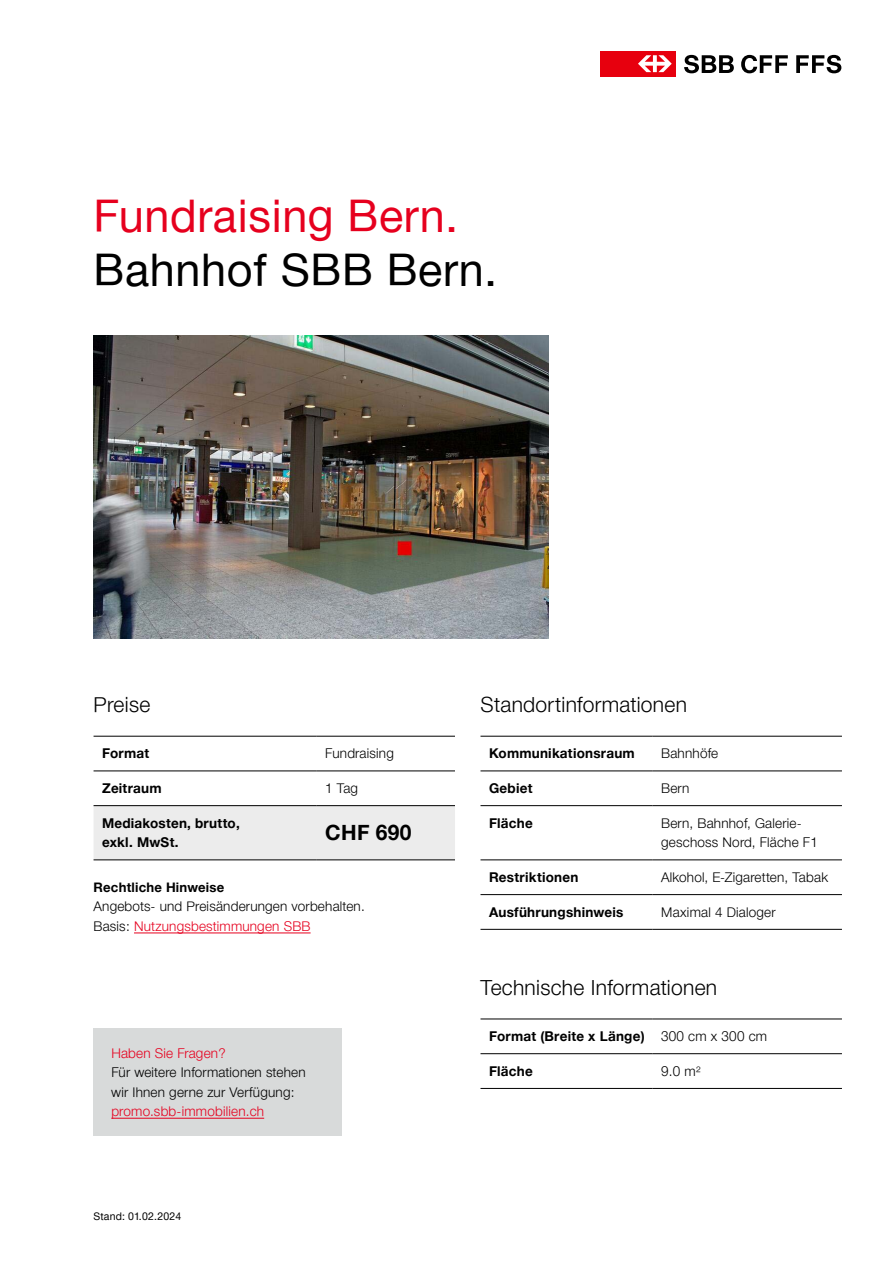
<style>
.page{position:relative;width:893px;height:1263px;background:#fff}
.page>*{position:absolute;margin:0;border:0;box-sizing:border-box;transform-origin:0 0}
.t1{font:45px "SBB";letter-spacing:.015em;color:#e6001e}
.t2{font:45px "SBB";letter-spacing:.015em;color:#000}
.t3{font:300 21px "SBB";letter-spacing:.015em;color:#000}
.t4{font:700 21px "SBB";letter-spacing:.015em;color:#000}
.t5{font:300 13.5px/19.5px "SBB";letter-spacing:.015em;color:#000}
.t6{font:700 13.5px/19.5px "SBB";letter-spacing:.015em;color:#000}
.t7{font:300 13.5px "SBB";letter-spacing:.015em;color:#e6001e}
.t8{font:700 13.2px "SBB";letter-spacing:.015em;color:#000}
.t9{font:10.5px "SBB";letter-spacing:.015em;color:#000}
.s1{color:#e6001e}
.s2{font-weight:300}
</style>
<div class="page">
<svg style="left:684px;top:55px;width:50px;height:18px"></svg>
<svg style="left:741px;top:55px;width:47px;height:18px"></svg>
<svg style="left:796px;top:55px;width:45px;height:18px"></svg>
<div style="left:600px;top:51px;width:76px;height:25px;background:#e7000e"></div>
<svg style="left:638px;top:55px;width:34px;height:17px"></svg>
<div style="left:94px;top:1028px;width:248px;height:108px;background:#d8dada"></div>
<hr style="left:111px;top:1118px;width:153px;height:1px;background:#e6001e">
<hr style="left:480px;top:1019px;width:173px;height:1px;background:#000">
<hr style="left:653px;top:1019px;width:189px;height:1px;background:#000">
<hr style="left:480px;top:1053px;width:173px;height:1px;background:#000">
<hr style="left:653px;top:1053px;width:189px;height:1px;background:#000">
<hr style="left:480px;top:1088px;width:173px;height:1px;background:#000">
<hr style="left:653px;top:1088px;width:189px;height:1px;background:#000">
<hr style="left:480px;top:736px;width:173px;height:1px;background:#000">
<hr style="left:653px;top:736px;width:189px;height:1px;background:#000">
<hr style="left:480px;top:771px;width:173px;height:1px;background:#000">
<hr style="left:653px;top:771px;width:189px;height:1px;background:#000">
<hr style="left:480px;top:805px;width:173px;height:1px;background:#000">
<hr style="left:653px;top:805px;width:189px;height:1px;background:#000">
<hr style="left:480px;top:860px;width:173px;height:1px;background:#000">
<hr style="left:653px;top:860px;width:189px;height:1px;background:#000">
<hr style="left:480px;top:894px;width:173px;height:1px;background:#000">
<hr style="left:653px;top:894px;width:189px;height:1px;background:#000">
<hr style="left:480px;top:929px;width:173px;height:1px;background:#000">
<hr style="left:653px;top:929px;width:189px;height:1px;background:#000">
<div style="left:94px;top:806px;width:361px;height:54px;background:#ececec"></div>
<hr style="left:94px;top:736px;width:223px;height:1px;background:#000">
<hr style="left:317px;top:736px;width:138px;height:1px;background:#000">
<hr style="left:94px;top:771px;width:223px;height:1px;background:#000">
<hr style="left:317px;top:771px;width:138px;height:1px;background:#000">
<hr style="left:94px;top:805px;width:223px;height:1px;background:#000">
<hr style="left:317px;top:805px;width:138px;height:1px;background:#000">
<hr style="left:94px;top:860px;width:223px;height:1px;background:#000">
<hr style="left:317px;top:860px;width:138px;height:1px;background:#000">
<hr style="left:134px;top:933px;width:177px;height:1px;background:#e6001e">
<img style="left:94px;top:336px;width:455px;height:302px">
<h1 class="t1" style="left:94px;top:183px;width:366px">Fundraising Bern.</h1>
<h1 class="t2" style="left:94px;top:237px;width:405px">Bahnhof SBB Bern.</h1>
<h2 class="t3" style="left:94px;top:689px;width:58px">Preise</h2>
<h2 class="t3" style="left:480px;top:689px;width:208px">Standortinformationen</h2>
<p class="t6" style="left:102px;top:743px;width:49px">Format</p>
<p class="t5" style="left:325px;top:743px;width:70px">Fundraising</p>
<p class="t6" style="left:102px;top:778px;width:61px">Zeitraum</p>
<p class="t5" style="left:325px;top:778px;width:34px">1 Tag</p>
<p class="t6" style="left:102px;top:812px;width:139px">Mediakosten, brutto, exkl. MwSt.</p>
<h2 class="t4" style="left:325px;top:817px;width:88px">CHF 690</h2>
<p class="t8" style="left:94px;top:878px;width:132px">Rechtliche Hinweise</p>
<p class="t5" style="left:94px;top:896px;width:273px">Angebots- und Preisänderungen vorbehalten.<br>Basis: <span class="s1">Nutzungsbestimmungen SBB</span></p>
<p class="t7" style="left:111px;top:1043px;width:116px">Haben Sie Fragen?</p>
<p class="t5" style="left:111px;top:1062px;width:196px">Für weitere Informationen stehen wir Ihnen gerne zur Verfügung:</p>
<p class="t7" style="left:111px;top:1101px;width:154px">promo.sbb-immobilien.ch</p>
<p class="t9" style="left:94px;top:1209px;width:89px">Stand: 01.02.2024</p>
<p class="t6" style="left:489px;top:743px;width:147px">Kommunikationsraum</p>
<p class="t5" style="left:661px;top:743px;width:58px">Bahnhöfe</p>
<p class="t6" style="left:489px;top:778px;width:45px">Gebiet</p>
<p class="t5" style="left:661px;top:778px;width:30px">Bern</p>
<p class="t6" style="left:489px;top:812px;width:45px">Fläche</p>
<p class="t5" style="left:661px;top:812px;width:158px">Bern, Bahnhof, Galerie&shy;geschoss Nord, Fläche F1</p>
<p class="t6" style="left:489px;top:867px;width:91px">Restriktionen</p>
<p class="t5" style="left:661px;top:866px;width:168px">Alkohol, E-Zigaretten, Tabak</p>
<p class="t6" style="left:489px;top:901px;width:136px">Ausführungshinweis</p>
<p class="t5" style="left:661px;top:901px;width:116px">Maximal 4 Dialoger</p>
<h2 class="t3" style="left:480px;top:972px;width:238px">Technische Informationen</h2>
<p class="t6" style="left:489px;top:1026px;width:280px">Format (Breite x Länge) <span class="s2">300 cm x 300 cm</span></p>
<p class="t6" style="left:489px;top:1060px;width:45px">Fläche</p>
<p class="t5" style="left:661px;top:1060px;width:41px">9.0 m²</p>
</div>
